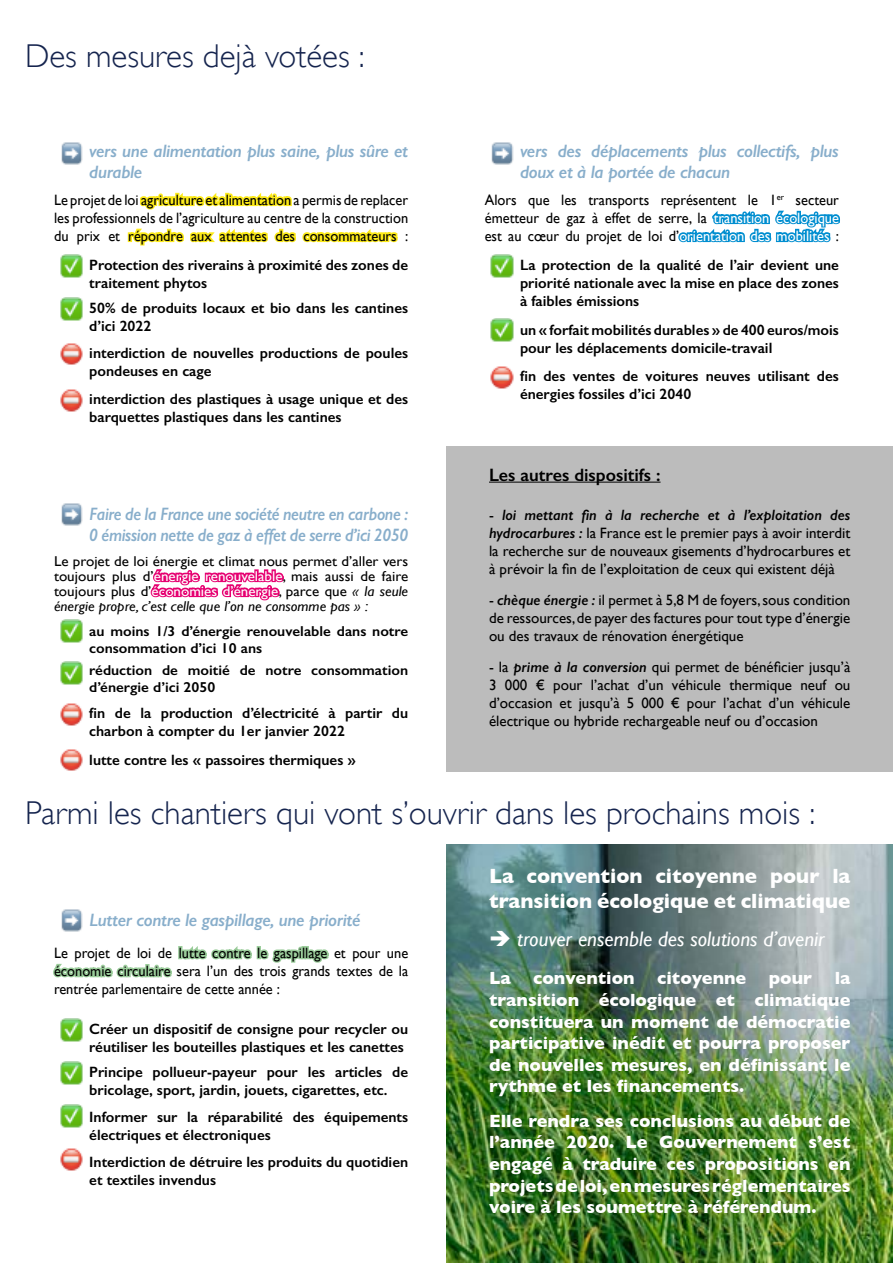
<style>
.page{position:relative;width:893px;height:1263px;background:#fff}
.page>*{position:absolute;margin:0;border:0;box-sizing:border-box;transform-origin:0 0}
.t1{font:300 33px "Gill Sans";color:#15244e}
.t2{font:700 21px/25.2px "Gill Sans";color:#fff}
.t3{font:italic 21px "Gill Sans";color:#fff}
.t4{font:700 18px/21.6px "Gill Sans";color:#fff;text-align:justify}
.t5{font:italic 600 18px/21.6px "Gill Sans";letter-spacing:-.02em;color:#88aecb}
.t6{font:italic 600 18px/21.6px "Gill Sans";letter-spacing:-.02em;color:#88aecb;scale:.93 1}
.t7{font:600 18px "Gill Sans";color:#000}
.t8{font:600 15px/18px "Gill Sans";color:#000}
.t9{font:15px/18px "Gill Sans";color:#000;text-align:justify}
.t10{font:15px/18px "Gill Sans";color:#000;text-align:justify;scale:.96 1}
.t11{font:600 14.4px/16.5px "Gill Sans";color:#000;scale:1.04 1}
.t12{font:14.25px/15px "Gill Sans";color:#000;text-align:justify;scale:1.05 1}
.s1{color:#fff}
.s2{font-style:italic}
.s3{font-style:italic;font-size:15px}
.s4{font-weight:600;font-style:italic}
</style>
<div class="page">
<img style="left:446px;top:845px;width:447px;height:418px">
<svg style="left:140px;top:192px;width:152px;height:18px"></svg>
<svg style="left:127px;top:228px;width:271px;height:18px"></svg>
<img style="left:61px;top:142px;width:22px;height:23px">
<img style="left:60px;top:254px;width:23px;height:24px">
<img style="left:60px;top:343px;width:23px;height:22px">
<img style="left:60px;top:389px;width:23px;height:23px">
<img style="left:60px;top:298px;width:23px;height:23px">
<svg style="left:678px;top:210px;width:162px;height:33px"></svg>
<img style="left:491px;top:142px;width:23px;height:23px">
<img style="left:490px;top:254px;width:24px;height:24px">
<img style="left:490px;top:366px;width:24px;height:23px">
<img style="left:490px;top:319px;width:24px;height:23px">
<svg style="left:150px;top:569px;width:134px;height:32px"></svg>
<img style="left:61px;top:503px;width:22px;height:23px">
<img style="left:60px;top:620px;width:23px;height:23px">
<div style="left:446px;top:446px;width:447px;height:326px;background:#bcbcbc"></div>
<hr style="left:489px;top:482px;width:172px;height:1px;background:#000">
<div style="left:178px;top:946px;width:4px;height:13px;border:3px solid #9acc9a"></div>
<svg style="left:180px;top:946px;width:149px;height:17px"></svg>
<svg style="left:53px;top:963px;width:119px;height:15px"></svg>
<img style="left:61px;top:909px;width:22px;height:23px">
<img style="left:60px;top:1018px;width:23px;height:24px">
<img style="left:60px;top:1061px;width:23px;height:24px">
<img style="left:60px;top:1104px;width:23px;height:24px">
<img style="left:60px;top:703px;width:23px;height:23px">
<img style="left:60px;top:749px;width:23px;height:22px">
<img style="left:60px;top:661px;width:23px;height:24px">
<img style="left:60px;top:1148px;width:23px;height:23px">
<h1 class="t1" style="left:25px;top:37px;width:341px">Des mesures dejà votées :</h1>
<p class="t5" style="left:89px;top:140px;width:320px">vers une alimentation plus saine, plus sûre et durable</p>
<p class="t10" style="left:54px;top:190px;width:370px">Le projet de loi agriculture et alimentation a permis de replacer les professionnels de l’agriculture au centre de la construction du prix et répondre aux attentes des consommateurs :</p>
<p class="t8" style="left:89px;top:256px;width:320px">Protection des riverains à proximité des zones de traitement phytos</p>
<p class="t8" style="left:89px;top:299px;width:320px">50% de produits locaux et bio dans les cantines d’ici 2022</p>
<p class="t8" style="left:89px;top:344px;width:320px">interdiction de nouvelles productions de poules pondeuses en cage</p>
<p class="t8" style="left:89px;top:390px;width:320px">interdiction des plastiques à usage unique et des barquettes plastiques dans les cantines</p>
<p class="t6" style="left:89px;top:503px;width:344px">Faire de la France une société neutre en carbone :<br>0 émission nette de gaz à effet de serre d’ici 2050</p>
<p class="t12" style="left:54px;top:553px;width:339px">Le projet de loi énergie et climat nous permet d’aller vers toujours plus d’<span class="s1">énergie renouvelable</span>, mais aussi de faire toujours plus d’<span class="s1">économies d’énergie</span>, parce que <span class="s2">« la seule énergie propre, c’est celle que l’on ne consomme pas »</span> <span class="s3">:</span></p>
<p class="t11" style="left:89px;top:623px;width:308px">au moins 1/3 d’énergie renouvelable dans notre consommation d’ici 10 ans</p>
<p class="t11" style="left:89px;top:662px;width:308px">réduction de moitié de notre consommation d’énergie d’ici 2050</p>
<p class="t8" style="left:89px;top:704px;width:320px">fin de la production d’électricité à partir du charbon à compter du 1er janvier 2022</p>
<p class="t8" style="left:89px;top:751px;width:268px">lutte contre les « passoires thermiques »</p>
<p class="t5" style="left:520px;top:140px;width:320px">vers des déplacements plus collectifs, plus doux et à la portée de chacun</p>
<p class="t10" style="left:485px;top:190px;width:370px">Alors que les transports représentent le 1<sup>er</sup> secteur émetteur de gaz à effet de serre, la <span class="s1">transition écologique </span>est au cœur du projet de loi d’<span class="s1">orientation des mobilités</span> :</p>
<p class="t8" style="left:520px;top:256px;width:320px;text-align:justify">La protection de la qualité de l’air devient une priorité nationale avec la mise en place des zones à faibles émissions</p>
<p class="t8" style="left:520px;top:320px;width:320px">un « forfait mobilités durables » de 400 euros/mois pour les déplacements domicile-travail</p>
<p class="t8" style="left:520px;top:367px;width:320px">fin des ventes de voitures neuves utilisant des énergies fossiles d’ici 2040</p>
<p class="t7" style="left:489px;top:464px;width:173px">Les autres dispositifs :</p>
<p class="t9" style="left:489px;top:506px;width:363px">- <span class="s4">loi mettant fin à la recherche et à l’exploitation des hydrocarbures :</span> la France est le premier pays à avoir interdit la recherche sur de nouveaux gisements d’hydrocarbures et à prévoir la fin de l’exploitation de ceux qui existent déjà</p>
<p class="t9" style="left:489px;top:591px;width:363px">- <span class="s4">chèque énergie :</span> il permet à 5,8 M de foyers, sous condition de ressources, de payer des factures pour tout type d’énergie ou des travaux de rénovation énergétique</p>
<p class="t9" style="left:489px;top:657px;width:363px">- la <span class="s4">prime à la conversion</span> qui permet de bénéficier jusqu’à 3 000 € pour l’achat d’un véhicule thermique neuf ou d’occasion et jusqu’à 5 000 € pour l’achat d’un véhicule électrique ou hybride rechargeable neuf ou d’occasion</p>
<h1 class="t1" style="left:25px;top:794px;width:792px">Parmi les chantiers qui vont s’ouvrir dans les prochains mois :</h1>
<p class="t5" style="left:89px;top:909px;width:273px">Lutter contre le gaspillage, une priorité</p>
<p class="t10" style="left:54px;top:943px;width:370px">Le projet de loi de lutte contre le gaspillage et pour une économie circulaire sera l’un des trois grands textes de la rentrée parlementaire de cette année :</p>
<p class="t8" style="left:89px;top:1020px;width:320px">Créer un dispositif de consigne pour recycler ou réutiliser les bouteilles plastiques et les canettes</p>
<p class="t8" style="left:89px;top:1063px;width:320px">Principe pollueur-payeur pour les articles de bricolage, sport, jardin, jouets, cigarettes, etc.</p>
<p class="t8" style="left:89px;top:1107px;width:320px">Informer sur la réparabilité des équipements électriques et électroniques</p>
<p class="t8" style="left:89px;top:1153px;width:320px">Interdiction de détruire les produits du quotidien et textiles invendus</p>
<h2 class="t2" style="left:489px;top:863px;width:363px">La convention citoyenne pour la transition écologique et climatique</h2>
<h2 class="t3" style="left:489px;top:927px;width:337px">➔ trouver ensemble des solutions d’avenir</h2>
<p class="t4" style="left:489px;top:967px;width:23px">La</p>
<p class="t4" style="left:533px;top:967px;width:103px">convention</p>
<p class="t4" style="left:657px;top:967px;width:91px">citoyenne</p>
<p class="t4" style="left:769px;top:967px;width:45px">pour</p>
<p class="t4" style="left:489px;top:967px;width:363px;text-indent:346px">la transition écologique et climatique constituera un moment de démocratie participative inédit et pourra proposer de nouvelles mesures, en définissant le rythme et les financements.</p>
<p class="t4" style="left:489px;top:1110px;width:363px">Elle rendra ses conclusions au début de l’année 2020. Le Gouvernement s’est engagé à traduire ces propositions en projets de loi, en mesures réglementaires voire à les soumettre à référendum.</p>
</div>
